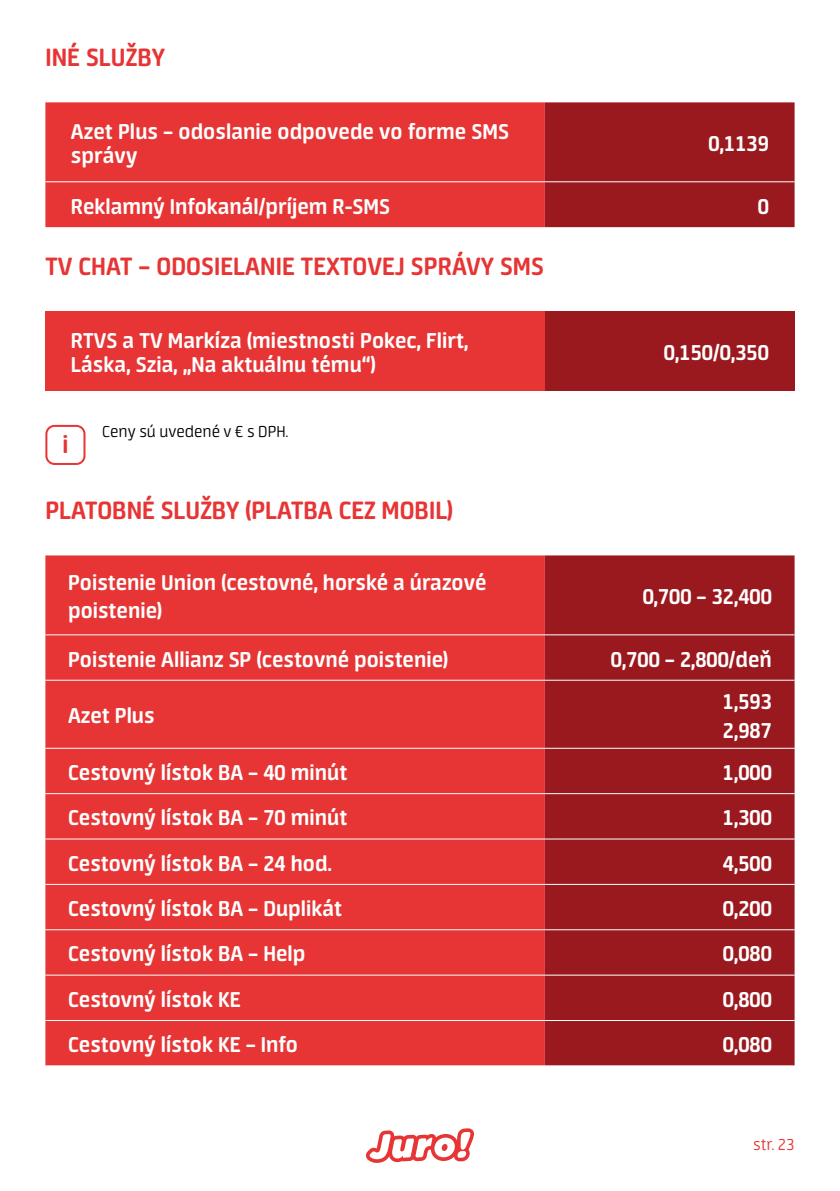
<style>
.page{position:relative;width:840px;height:1191px;background:#fff}
.page>*{position:absolute;margin:0;border:0;box-sizing:border-box;transform-origin:0 0}
.t1{font:700 28px "Neuron";letter-spacing:.005em;color:#e73434}
.t2{font:700 27.4px "Neuron";color:#e73434}
.t3{font:700 24px/24px "Neuron";color:#fff}
.t4{font:300 18px "Neuron";color:#000}
.t5{font:300 18px "Neuron";color:#e73434}
</style>
<div class="page">
<svg style="left:366px;top:1128px;width:108px;height:34px"></svg>
<div style="left:45px;top:102px;width:499px;height:125px;background:#e73434"></div>
<div style="left:544px;top:102px;width:250px;height:125px;background:#9a191e"></div>
<hr style="left:45px;top:181px;width:499px;height:1px;background:#fff">
<hr style="left:544px;top:181px;width:250px;height:1px;background:#fff">
<div style="left:45px;top:311px;width:499px;height:79px;background:#e73434"></div>
<div style="left:544px;top:311px;width:250px;height:79px;background:#9a191e"></div>
<div style="left:45px;top:555px;width:499px;height:510px;background:#e73434"></div>
<div style="left:544px;top:555px;width:250px;height:510px;background:#9a191e"></div>
<hr style="left:45px;top:634px;width:499px;height:1px;background:#fff">
<hr style="left:544px;top:634px;width:250px;height:1px;background:#fff">
<hr style="left:45px;top:679px;width:499px;height:1px;background:#fff">
<hr style="left:544px;top:679px;width:250px;height:1px;background:#fff">
<hr style="left:45px;top:884px;width:499px;height:1px;background:#fff">
<hr style="left:544px;top:884px;width:250px;height:1px;background:#fff">
<hr style="left:45px;top:929px;width:499px;height:1px;background:#fff">
<hr style="left:544px;top:929px;width:250px;height:1px;background:#fff">
<hr style="left:45px;top:974px;width:499px;height:1px;background:#fff">
<hr style="left:544px;top:974px;width:250px;height:1px;background:#fff">
<hr style="left:45px;top:1020px;width:499px;height:1px;background:#fff">
<hr style="left:544px;top:1020px;width:250px;height:1px;background:#fff">
<hr style="left:45px;top:793px;width:499px;height:1px;background:#fff">
<hr style="left:544px;top:793px;width:250px;height:1px;background:#fff">
<hr style="left:45px;top:838px;width:499px;height:1px;background:#fff">
<hr style="left:544px;top:838px;width:250px;height:1px;background:#fff">
<hr style="left:45px;top:748px;width:499px;height:1px;background:#fff">
<hr style="left:544px;top:748px;width:250px;height:1px;background:#fff">
<div style="left:45px;top:425px;width:40px;height:40px;border:2px solid #e73434;border-radius:8px"></div>
<p class="t1" style="left:45px;top:42px;width:121px">INÉ SLUŽBY</p>
<p class="t3" style="left:71px;top:119px;width:439px">Azet Plus – odoslanie odpovede vo forme SMS správy</p>
<p class="t3" style="left:708px;top:131px;width:62px">0,1139</p>
<p class="t3" style="left:71px;top:194px;width:320px">Reklamný Infokanál/príjem R-SMS</p>
<p class="t3" style="left:757px;top:194px;width:13px">0</p>
<p class="t1" style="left:45px;top:250px;width:500px">TV CHAT – ODOSIELANIE TEXTOVEJ SPRÁVY SMS</p>
<p class="t3" style="left:71px;top:328px;width:398px">RTVS a TV Markíza (miestnosti Pokec, Flirt,<br>Láska, Szia, „Na aktuálnu tému“)</p>
<p class="t2" style="left:62px;top:429px;width:8px">i</p>
<p class="t4" style="left:102px;top:422px;width:188px">Ceny sú uvedené v € s DPH.</p>
<p class="t1" style="left:45px;top:495px;width:409px">PLATOBNÉ SLUŽBY (PLATBA CEZ MOBIL)</p>
<p class="t3" style="left:68px;top:567px;width:419px;line-height:28.8px">Poistenie Union (cestovné, horské a úrazové poistenie)</p>
<p class="t3" style="left:663px;top:340px;width:107px">0,150/0,350</p>
<p class="t3" style="left:642px;top:584px;width:131px">0,700 – 32,400</p>
<p class="t3" style="left:68px;top:647px;width:381px">Poistenie Allianz SP (cestovné poistenie)</p>
<p class="t3" style="left:610px;top:647px;width:162px">0,700 – 2,800/deň</p>
<p class="t3" style="left:68px;top:703px;width:88px">Azet Plus</p>
<p class="t3" style="left:722px;top:687px;width:50px;line-height:28.8px">1,593<br>2,987</p>
<p class="t3" style="left:68px;top:760px;width:280px">Cestovný lístok BA – 40 minút</p>
<p class="t3" style="left:722px;top:760px;width:50px">1,000</p>
<p class="t3" style="left:68px;top:805px;width:280px">Cestovný lístok BA – 70 minút</p>
<p class="t3" style="left:722px;top:805px;width:50px">1,300</p>
<p class="t3" style="left:68px;top:851px;width:265px">Cestovný lístok BA – 24 hod.</p>
<p class="t3" style="left:722px;top:851px;width:50px">4,500</p>
<p class="t3" style="left:68px;top:896px;width:275px">Cestovný lístok BA – Duplikát</p>
<p class="t3" style="left:722px;top:896px;width:50px">0,200</p>
<p class="t3" style="left:68px;top:941px;width:239px">Cestovný lístok BA – Help</p>
<p class="t3" style="left:722px;top:941px;width:50px">0,080</p>
<p class="t3" style="left:68px;top:987px;width:174px">Cestovný lístok KE</p>
<p class="t3" style="left:722px;top:987px;width:50px">0,800</p>
<p class="t3" style="left:68px;top:1032px;width:231px">Cestovný lístok KE – Info</p>
<p class="t3" style="left:722px;top:1032px;width:50px">0,080</p>
<p class="t5" style="left:752px;top:1135px;width:43px">str. 23</p>
</div>
